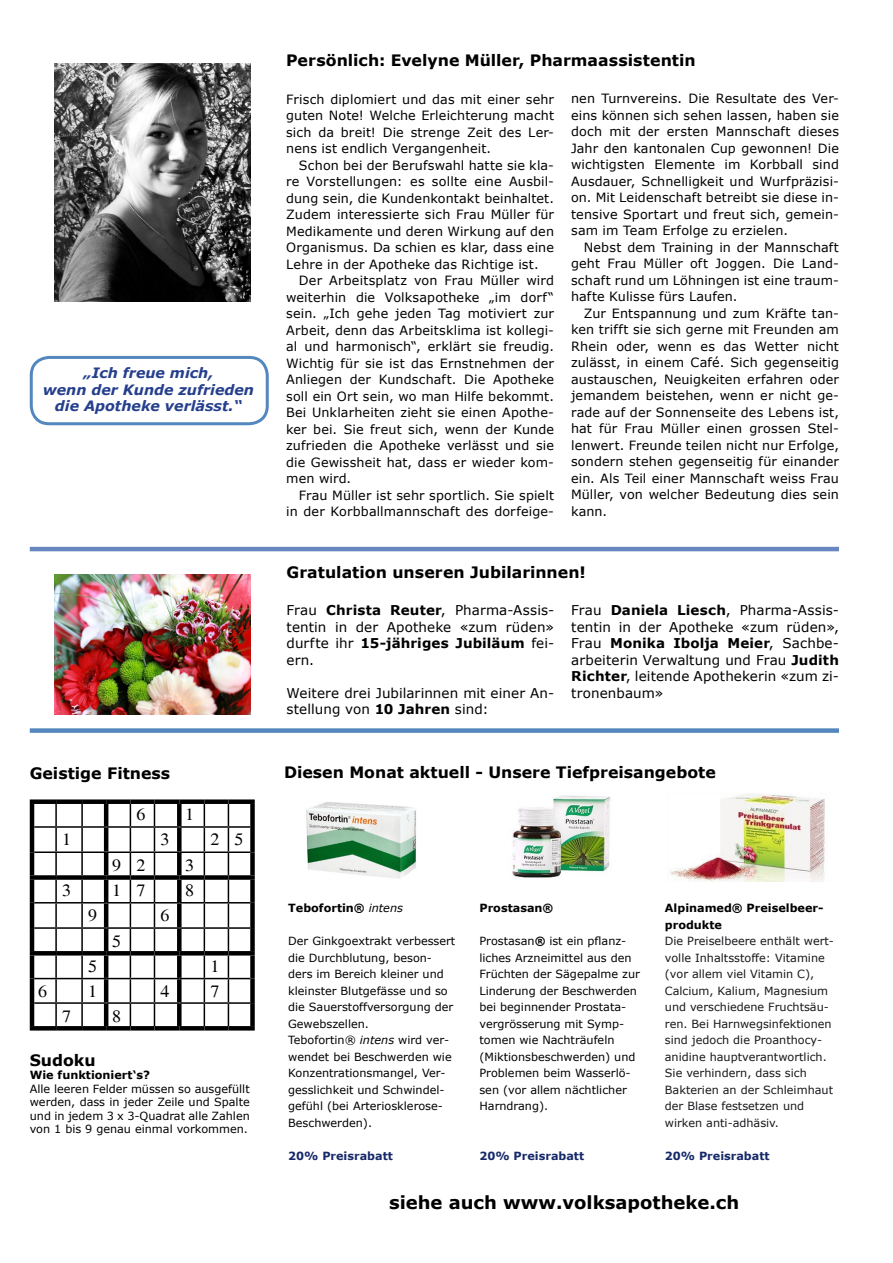
<style>
.page{position:relative;width:893px;height:1263px;background:#fff}
.page>*{position:absolute;margin:0;border:0;box-sizing:border-box;transform-origin:0 0}
.t1{font:700 18px "Verdana";color:#000}
.t2{font:17.4px "Times";color:#000}
.t3{font:700 15.75px "Verdana";color:#000}
.t4{font:italic 700 14.25px/16.5px "Verdana";color:#253f8d;text-align:center}
.t5{font:13.5px/16.5px "Verdana";letter-spacing:.005em;color:#000;text-align:justify}
.t6{font:12.75px/16.5px "Verdana";letter-spacing:.01em;color:#000;text-align:justify}
.t7{font:11.25px/16.5px "Verdana";color:#000}
.t8{font:11.25px/16.5px "Verdana";color:#1a171b}
.t9{font:700 11.25px/16.5px "Verdana";color:#000}
.t10{font:700 11.25px "Verdana";color:#172969}
.s1{font-weight:700}
.s2{font-weight:400;font-style:italic}
.s3{font-style:italic}
</style>
<div class="page">
<img style="left:306px;top:802px;width:110px;height:77px">
<img style="left:512px;top:795px;width:98px;height:83px">
<img style="left:670px;top:793px;width:155px;height:88px">
<div style="left:30px;top:356px;width:239px;height:69px;border:3px solid #5387bd;border-radius:18px"></div>
<div style="left:30px;top:799px;width:26px;height:5px;background:#000"></div>
<hr style="left:30px;top:804px;width:4px;height:23px;background:#000">
<div style="left:56px;top:799px;width:26px;height:5px;background:#000"></div>
<div style="left:82px;top:799px;width:24px;height:5px;background:#000"></div>
<div style="left:179px;top:799px;width:25px;height:5px;background:#000"></div>
<div style="left:204px;top:799px;width:24px;height:5px;background:#000"></div>
<div style="left:228px;top:799px;width:27px;height:5px;background:#000"></div>
<div style="left:250px;top:804px;width:5px;height:23px;background:#000"></div>
<hr style="left:30px;top:827px;width:4px;height:25px;background:#000">
<div style="left:250px;top:827px;width:5px;height:25px;background:#000"></div>
<hr style="left:30px;top:852px;width:4px;height:23px;background:#000">
<div style="left:250px;top:852px;width:5px;height:23px;background:#000"></div>
<hr style="left:30px;top:955px;width:4px;height:23px;background:#000">
<div style="left:250px;top:955px;width:5px;height:23px;background:#000"></div>
<hr style="left:30px;top:978px;width:4px;height:25px;background:#000">
<div style="left:250px;top:978px;width:5px;height:25px;background:#000"></div>
<hr style="left:30px;top:1003px;width:4px;height:23px;background:#000">
<div style="left:250px;top:1003px;width:5px;height:23px;background:#000"></div>
<svg style="left:30px;top:1026px;width:26px;height:4px"></svg>
<svg style="left:56px;top:1026px;width:26px;height:4px"></svg>
<svg style="left:82px;top:1026px;width:24px;height:4px"></svg>
<svg style="left:179px;top:1026px;width:25px;height:4px"></svg>
<svg style="left:204px;top:1026px;width:24px;height:4px"></svg>
<svg style="left:228px;top:1026px;width:27px;height:4px"></svg>
<div style="left:30px;top:875px;width:26px;height:5px;background:#000"></div>
<hr style="left:30px;top:880px;width:4px;height:23px;background:#000">
<hr style="left:30px;top:903px;width:4px;height:25px;background:#000">
<hr style="left:30px;top:928px;width:4px;height:23px;background:#000">
<svg style="left:30px;top:951px;width:4px;height:4px"></svg>
<div style="left:228px;top:875px;width:27px;height:5px;background:#000"></div>
<div style="left:250px;top:880px;width:5px;height:23px;background:#000"></div>
<div style="left:250px;top:903px;width:5px;height:25px;background:#000"></div>
<div style="left:250px;top:928px;width:5px;height:23px;background:#000"></div>
<svg style="left:250px;top:951px;width:5px;height:4px"></svg>
<div style="left:106px;top:799px;width:24px;height:5px;background:#000"></div>
<div style="left:130px;top:799px;width:24px;height:5px;background:#000"></div>
<div style="left:154px;top:799px;width:25px;height:5px;background:#000"></div>
<svg style="left:106px;top:1026px;width:24px;height:4px"></svg>
<svg style="left:130px;top:1026px;width:24px;height:4px"></svg>
<svg style="left:154px;top:1026px;width:25px;height:4px"></svg>
<svg style="left:34px;top:804px;width:216px;height:222px"></svg>
<img style="left:54px;top:63px;width:196px;height:239px">
<hr style="left:30px;top:547px;width:809px;height:4px;background:#6886c0">
<div style="left:30px;top:728px;width:809px;height:5px;background:#5387bd"></div>
<img style="left:54px;top:574px;width:196px;height:140px">
<p class="t4" style="left:43px;top:365px;width:213px">„Ich freue mich,<br>wenn der Kunde zufrieden die Apotheke verlässt.“</p>
<p class="t3" style="left:286px;top:49px;width:411px">Persönlich: Evelyne Müller, Pharmaassistentin</p>
<p class="t6" style="left:286px;top:90px;width:269px">Frisch diplomiert und das mit einer sehr guten Note! Welche Erleichterung macht sich da breit! Die strenge Zeit des Ler&shy;nens ist endlich Vergangenheit.</p>
<p class="t6" style="left:286px;top:156px;width:269px;text-indent:13px">Schon bei der Berufswahl hatte sie kla&shy;re Vorstellungen: es sollte eine Ausbil&shy;dung sein, die Kundenkontakt beinhaltet.<br>Zudem interessierte sich Frau Müller für Medikamente und deren Wirkung auf den Organismus. Da schien es klar, dass eine Lehre in der Apotheke das Richtige ist.</p>
<p class="t6" style="left:286px;top:272px;width:269px;text-indent:13px">Der Arbeitsplatz von Frau Müller wird weiterhin die Volksapotheke „im dorf“ sein. „Ich gehe jeden Tag motiviert zur Arbeit, denn das Arbeitsklima ist kollegi&shy;al und harmonisch“, erklärt sie freudig.<br>Wichtig für sie ist das Ernstnehmen der Anliegen der Kundschaft. Die Apotheke soll ein Ort sein, wo man Hilfe bekommt.<br>Bei Unklarheiten zieht sie einen Apothe&shy;ker bei. Sie freut sich, wenn der Kunde zufrieden die Apotheke verlässt und sie die Gewissheit hat, dass er wieder kom&shy;men wird.</p>
<p class="t6" style="left:286px;top:486px;width:269px;text-align:right">Frau Müller ist sehr sportlich. Sie spielt in der Korbballmannschaft des dorfeige-</p>
<p class="t6" style="left:571px;top:90px;width:269px">nen Turnvereins. Die Resultate des Ver&shy;eins können sich sehen lassen, haben sie doch mit der ersten Mannschaft dieses Jahr den kantonalen Cup gewonnen! Die wichtigsten Elemente im Korbball sind Ausdauer, Schnelligkeit und Wurfpräzisi&shy;on. Mit Leidenschaft betreibt sie diese in&shy;tensive Sportart und freut sich, gemein&shy;sam im Team Erfolge zu erzielen.</p>
<p class="t6" style="left:571px;top:239px;width:269px;text-indent:13px">Nebst dem Training in der Mannschaft geht Frau Müller oft Joggen. Die Land&shy;schaft rund um Löhningen ist eine traum&shy;hafte Kulisse fürs Laufen.</p>
<p class="t6" style="left:571px;top:305px;width:269px;text-indent:13px">Zur Entspannung und zum Kräfte tan&shy;ken trifft sie sich gerne mit Freunden am Rhein oder, wenn es das Wetter nicht zulässt, in einem Café. Sich gegenseitig austauschen, Neuigkeiten erfahren oder jemandem beistehen, wenn er nicht ge&shy;rade auf der Sonnenseite des Lebens ist, hat für Frau Müller einen grossen Stel&shy;lenwert. Freunde teilen nicht nur Erfolge, sondern stehen gegenseitig für einander ein. Als Teil einer Mannschaft weiss Frau Müller, von welcher Bedeutung dies sein kann.</p>
<p class="t3" style="left:287px;top:561px;width:301px">Gratulation unseren Jubilarinnen!</p>
<p class="t5" style="left:287px;top:602px;width:269px">Frau <span class="s1">Christa Reuter</span>, Pharma-Assis&shy;tentin in der Apotheke «zum rüden» durfte ihr <span class="s1">15-jähriges Jubiläum</span> fei&shy;ern.</p>
<p class="t5" style="left:287px;top:684px;width:269px">Weitere drei Jubilarinnen mit einer An&shy;stellung von <span class="s1">10 Jahren</span> sind:</p>
<p class="t5" style="left:571px;top:602px;width:269px">Frau <span class="s1">Daniela Liesch</span>, Pharma-Assis&shy;tentin in der Apotheke «zum rüden», Frau <span class="s1">Monika Ibolja Meier</span>, Sachbe&shy;arbeiterin Verwaltung und Frau <span class="s1">Judith Richter</span>, leitende Apothekerin «zum zi&shy;tronenbaum»</p>
<p class="t3" style="left:30px;top:762px;width:142px">Geistige Fitness</p>
<p class="t3" style="left:284px;top:761px;width:433px">Diesen Monat aktuell - Unsere Tiefpreisangebote</p>
<h2 class="t2" style="left:136px;top:804px;width:10px">6</h2>
<h2 class="t2" style="left:185px;top:804px;width:10px">1</h2>
<h2 class="t2" style="left:62px;top:830px;width:10px">1</h2>
<h2 class="t2" style="left:160px;top:830px;width:10px">3</h2>
<h2 class="t2" style="left:210px;top:830px;width:35px">2 5</h2>
<h2 class="t2" style="left:112px;top:855px;width:35px">9 2</h2>
<h2 class="t2" style="left:185px;top:855px;width:10px">3</h2>
<h2 class="t2" style="left:62px;top:880px;width:10px">3</h2>
<h2 class="t2" style="left:112px;top:880px;width:35px">1 7</h2>
<h2 class="t2" style="left:185px;top:880px;width:11px">8</h2>
<h2 class="t2" style="left:88px;top:906px;width:10px">9</h2>
<h2 class="t2" style="left:160px;top:906px;width:10px">6</h2>
<h2 class="t2" style="left:112px;top:931px;width:10px">5</h2>
<h2 class="t2" style="left:88px;top:956px;width:10px">5</h2>
<h2 class="t2" style="left:210px;top:956px;width:10px">1</h2>
<h2 class="t2" style="left:38px;top:981px;width:10px">6</h2>
<h2 class="t2" style="left:88px;top:981px;width:10px">1</h2>
<h2 class="t2" style="left:160px;top:981px;width:10px">4</h2>
<h2 class="t2" style="left:210px;top:981px;width:10px">7</h2>
<h2 class="t2" style="left:62px;top:1006px;width:10px">7</h2>
<h2 class="t2" style="left:112px;top:1006px;width:10px">8</h2>
<p class="t3" style="left:30px;top:1049px;width:68px">Sudoku</p>
<p class="t9" style="left:30px;top:1067px;width:122px">Wie funktioniert‘s?</p>
<p class="t7" style="left:30px;top:1082px;width:222px;line-height:13.5px;text-align:justify">Alle leeren Felder müssen so ausgefüllt werden, dass in jeder Zeile und Spalte und in jedem 3 x 3-Quadrat alle Zahlen von 1 bis 9 genau einmal vorkommen.</p>
<p class="t9" style="left:288px;top:899px;width:116px">Tebofortin® <span class="s2">intens</span></p>
<p class="t7" style="left:288px;top:933px;width:169px">Der Ginkgoextrakt verbessert die Durchblutung, beson&shy;ders im Bereich kleiner und kleinster Blutgefässe und so die Sauerstoffversorgung der<br>Gewebszellen.<br>Tebofortin® <span class="s3">intens</span> wird ver&shy;wendet bei Beschwerden wie<br>Konzentrationsmangel, Ver&shy;gesslichkeit und Schwindel&shy;gefühl (bei Arteriosklerose-<br>Beschwerden).</p>
<p class="t10" style="left:288px;top:1147px;width:106px">20% Preisrabatt</p>
<p class="t9" style="left:665px;top:899px;width:160px">Alpinamed® Preiselbeer&shy;produkte</p>
<p class="t8" style="left:665px;top:933px;width:170px">Die Preiselbeere enthält wert&shy;volle Inhaltsstoffe: Vitamine (vor allem viel Vitamin C),<br>Calcium, Kalium, Magnesium und verschiedene Fruchtsäu&shy;ren. Bei Harnwegsinfektionen sind jedoch die Proanthocy&shy;anidine hauptverantwortlich.<br>Sie verhindern, dass sich<br>Bakterien an der Schleimhaut der Blase festsetzen und wirken anti-adhäsiv.</p>
<p class="t10" style="left:665px;top:1148px;width:106px">20% Preisrabatt</p>
<p class="t9" style="left:479px;top:900px;width:75px">Prostasan®</p>
<p class="t7" style="left:479px;top:933px;width:162px">Prostasan<span class="s1">®</span> ist ein pflanz&shy;liches Arzneimittel aus den<br>Früchten der Sägepalme zur<br>Linderung der Beschwerden bei beginnender Prostata&shy;vergrösserung mit Symp&shy;tomen wie Nachträufeln (Miktionsbeschwerden) und<br>Problemen beim Wasserlö&shy;sen (vor allem nächtlicher<br>Harndrang).</p>
<p class="t10" style="left:479px;top:1148px;width:106px">20% Preisrabatt</p>
<h1 class="t1" style="left:389px;top:1190px;width:352px">siehe auch www.volksapotheke.ch</h1>
</div>
